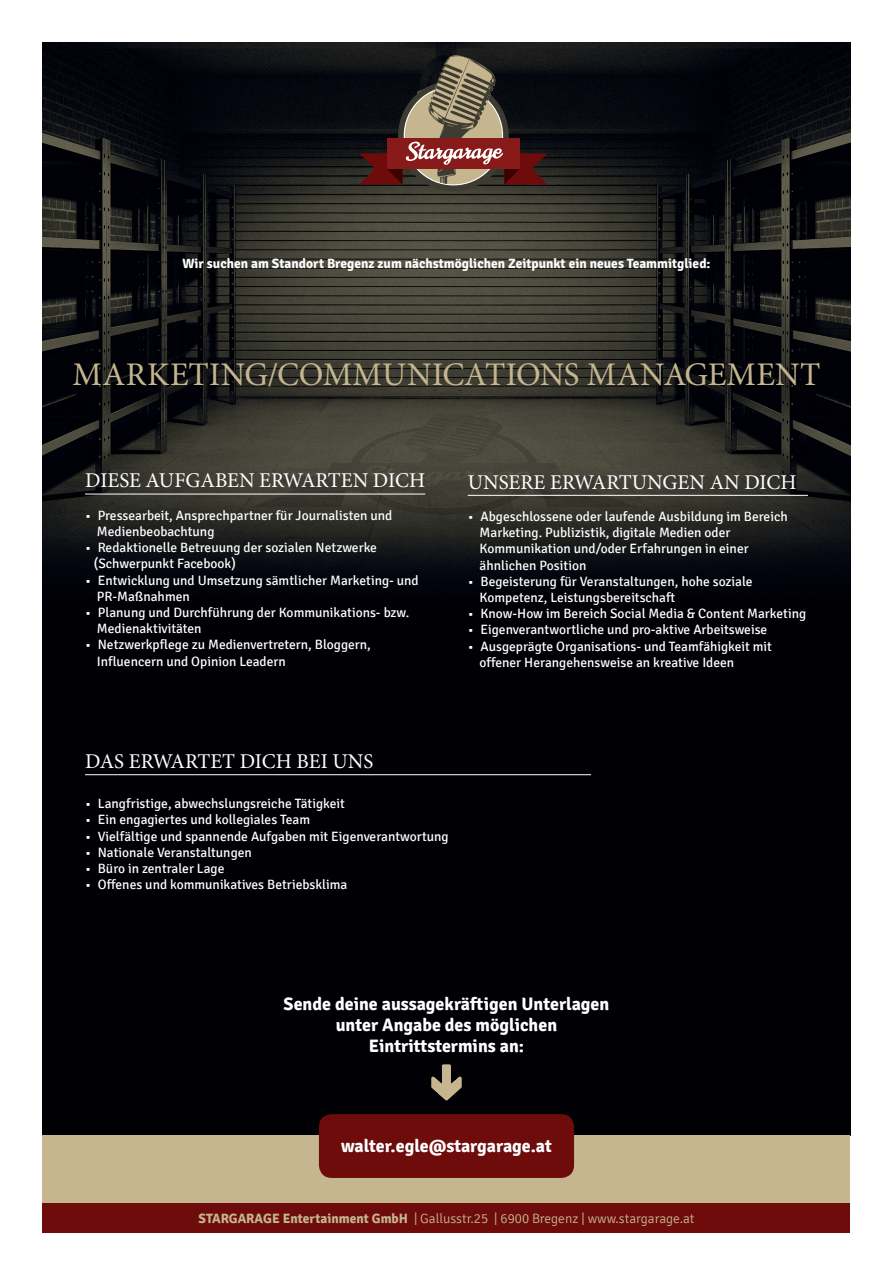
<style>
.page{position:relative;width:893px;height:1263px;background:#fff}
.page>*{position:absolute;margin:0;border:0;box-sizing:border-box;transform-origin:0 0}
.t1{font:33px "Minion Pro";letter-spacing:.005em;color:#c5b68f}
.t2{font:21px "Minion Pro";color:#fff}
.t3{font:700 18px/21px "Signika";color:#fff;text-align:center}
.t4{font:13.5px/16.2px "Signika";color:#fff}
.t5{font:700 13.5px "Signika";color:#fff}
.t6{font:300 13.5px "Signika";color:#c5b68f}
.s1{font-weight:700}
</style>
<div class="page">
<img style="left:43px;top:43px;width:807px;height:1092px">
<svg style="left:359px;top:55px;width:188px;height:129px;background:#543c35"></svg>
<div style="left:43px;top:1135px;width:807px;height:85px;background:#c5b68f"></div>
<div style="left:43px;top:1203px;width:807px;height:30px;background:#6d0c0b"></div>
<div style="left:319px;top:1114px;width:255px;height:64px;background:#6d0c0b;border-radius:13px"></div>
<hr style="left:85px;top:494px;width:340px;height:1px;background:#fff">
<hr style="left:85px;top:774px;width:506px;height:1px;background:#fff">
<hr style="left:468px;top:495px;width:340px;height:1px;background:#fff">
<svg style="left:431px;top:1064px;width:30px;height:36px"></svg>
<p class="t5" style="left:182px;top:255px;width:530px">Wir suchen am Standort Bregenz zum nächstmöglichen Zeitpunkt ein neues Teammitglied:</p>
<h1 class="t1" style="left:73px;top:353px;width:749px">MARKETING/COMMUNICATIONS MANAGEMENT</h1>
<h2 class="t2" style="left:85px;top:466px;width:341px">DIESE AUFGABEN ERWARTEN DICH</h2>
<p class="t4" style="left:97px;top:507px;width:297px;text-indent:-12px">• Pressearbeit, Ansprechpartner für Journalisten und<br>Medienbeobachtung</p>
<p class="t4" style="left:94px;top:540px;width:284px;text-indent:-9px">• Redaktionelle Betreuung der sozialen Netzwerke (Schwerpunkt Facebook)</p>
<p class="t4" style="left:97px;top:572px;width:323px;text-indent:-12px">• Entwicklung und Umsetzung sämtlicher Marketing- und<br>PR-Maßnahmen</p>
<p class="t4" style="left:97px;top:604px;width:314px;text-indent:-12px">• Planung und Durchführung der Kommunikations- bzw.<br>Medienaktivitäten</p>
<p class="t4" style="left:97px;top:637px;width:275px;text-indent:-12px">• Netzwerkpflege zu Medienvertretern, Bloggern,<br>Influencern und Opinion Leadern</p>
<h2 class="t2" style="left:468px;top:468px;width:330px">UNSERE ERWARTUNGEN AN DICH</h2>
<p class="t4" style="left:480px;top:509px;width:310px;text-indent:-12px">• Abgeschlossene oder laufende Ausbildung im Bereich Marketing. Publizistik, digitale Medien oder Kommunikation und/oder Erfahrungen in einer ähnlichen Position</p>
<p class="t4" style="left:480px;top:573px;width:274px;text-indent:-12px">• Begeisterung für Veranstaltungen, hohe soziale<br>Kompetenz, Leistungsbereitschaft</p>
<p class="t4" style="left:468px;top:606px;width:340px">• Know-How im Bereich Social Media &amp; Content Marketing</p>
<p class="t4" style="left:468px;top:622px;width:301px">• Eigenverantwortliche und pro-aktive Arbeitsweise</p>
<p class="t4" style="left:480px;top:638px;width:294px;text-indent:-12px">• Ausgeprägte Organisations- und Teamfähigkeit mit offener Herangehensweise an kreative Ideen</p>
<h2 class="t2" style="left:85px;top:747px;width:290px">DAS ERWARTET DICH BEI UNS</h2>
<p class="t4" style="left:85px;top:796px;width:261px">• Langfristige, abwechslungsreiche Tätigkeit</p>
<p class="t4" style="left:85px;top:812px;width:227px">• Ein engagiertes und kollegiales Team</p>
<p class="t4" style="left:85px;top:828px;width:365px">• Vielfältige und spannende Aufgaben mit Eigenverantwortung</p>
<p class="t4" style="left:85px;top:844px;width:168px">• Nationale Veranstaltungen</p>
<p class="t4" style="left:85px;top:860px;width:141px">• Büro in zentraler Lage</p>
<p class="t4" style="left:85px;top:877px;width:264px">• Offenes und kommunikatives Betriebsklima</p>
<h3 class="t3" style="left:284px;top:994px;width:327px">Sende deine aussagekräftigen Unterlagen unter Angabe des möglichen<br>Eintrittstermins an:</h3>
<h3 class="t3" style="left:341px;top:1135px;width:212px">walter.egle@stargarage.at</h3>
<p class="t6" style="left:198px;top:1211px;width:497px"><span class="s1">STARGARAGE Entertainment GmbH</span> | Gallusstr.25 | 6900 Bregenz | www.stargarage.at</p>
</div>
